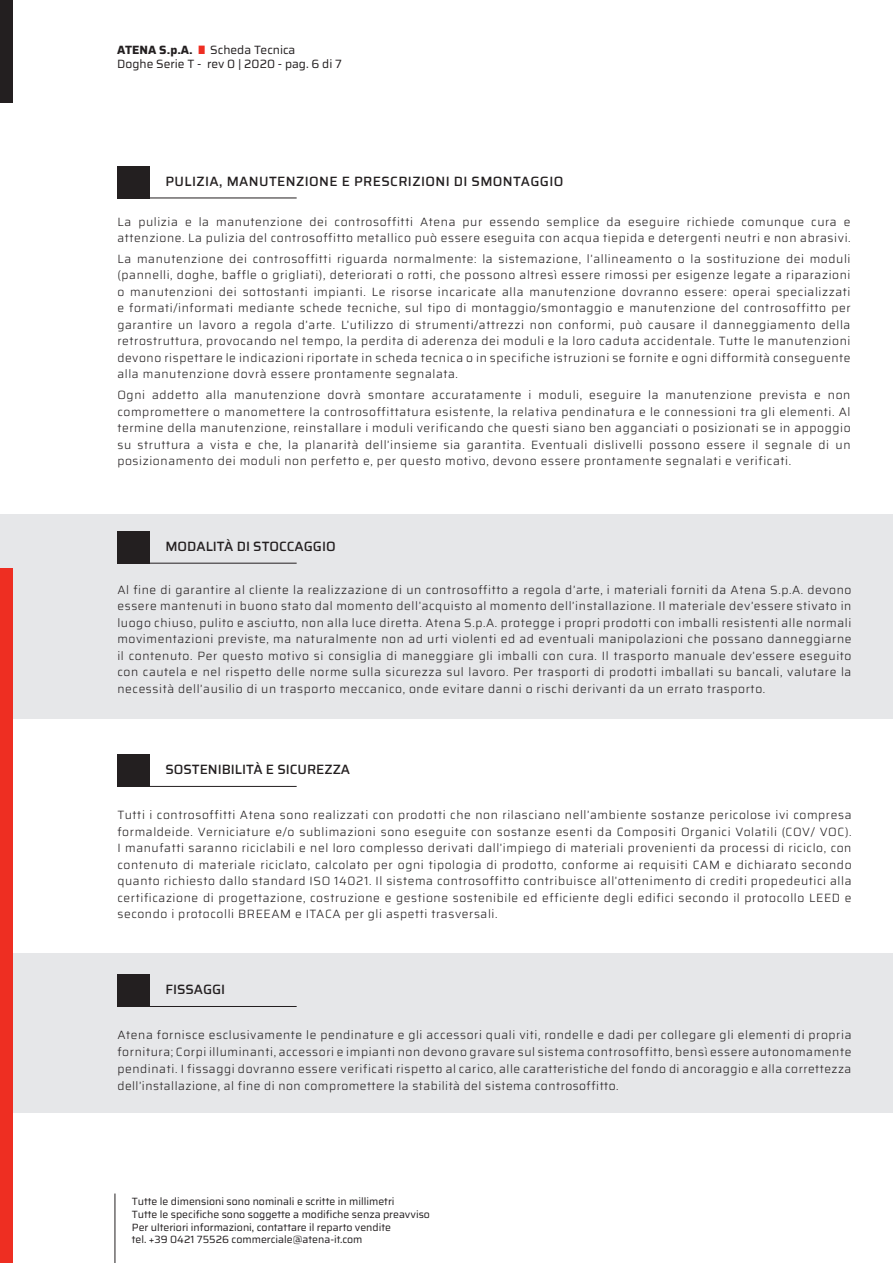
<style>
.page{position:relative;width:893px;height:1263px;background:#fff}
.page>*{position:absolute;margin:0;border:0;box-sizing:border-box;transform-origin:0 0}
.t1{font:500 13.5px "Saira";color:#231f20}
.t2{font:500 13.5px "Saira";letter-spacing:.03em;color:#231f20}
.t3{font:300 12px/16.5px "Saira";letter-spacing:.05em;color:#231f20;text-align:justify}
.t4{font:12px "Saira";color:#231f20}
.t5{font:10.5px "Saira";color:#231f20}
.s1{font-weight:700}
.s2{color:#ee2e22}
</style>
<div class="page">
<div style="left:0;top:514px;width:893px;height:204px;background:#e6e7e9"></div>
<div style="left:0;top:953px;width:893px;height:159px;background:#e6e7e9"></div>
<div style="left:117px;top:754px;width:33px;height:33px;background:#231f20"></div>
<hr style="left:130px;top:786px;width:167px;height:1px;background:#231f20">
<div style="left:117px;top:166px;width:33px;height:32px;background:#231f20"></div>
<hr style="left:130px;top:198px;width:167px;height:1px;background:#231f20">
<div style="left:117px;top:531px;width:33px;height:32px;background:#231f20"></div>
<hr style="left:130px;top:563px;width:167px;height:1px;background:#231f20">
<div style="left:117px;top:974px;width:33px;height:33px;background:#231f20"></div>
<hr style="left:130px;top:1006px;width:167px;height:1px;background:#231f20">
<hr style="left:115px;top:1193px;width:1px;height:70px;background:#231f20">
<div style="left:0;top:0;width:12px;height:102px;background:#231f20"></div>
<div style="left:0;top:568px;width:12px;height:695px;background:#ee2e22"></div>
<p class="t4" style="left:117px;top:40px;width:180px"><span class="s1">ATENA S.p.A.</span> <span class="s2">|</span> Scheda Tecnica</p>
<p class="t4" style="left:117px;top:55px;width:226px">Doghe Serie T - rev 0 | 2020 - pag. 6 di 7</p>
<p class="t4" style="left:119px;top:40px;width:180px"><span class="s1">ATENA S.p.A.</span> <span class="s2">|</span> Scheda Tecnica</p>
<p class="t4" style="left:119px;top:55px;width:293px">Metal Baffle Sliding Baffle - rev 0 | 2019 - pag. 8 di 9</p>
<p class="t2" style="left:165px;top:171px;width:400px">PULIZIA, MANUTENZIONE E PRESCRIZIONI DI SMONTAGGIO</p>
<p class="t3" style="left:117px;top:213px;width:735px">La pulizia e la manutenzione dei controsoffitti Atena pur essendo semplice da eseguire richiede comunque cura e attenzione. La pulizia del controsoffitto metallico può essere eseguita con acqua tiepida e detergenti neutri e non abrasivi.</p>
<p class="t3" style="left:117px;top:250px;width:735px">La manutenzione dei controsoffitti riguarda normalmente: la sistemazione, l’allineamento o la sostituzione dei moduli (pannelli, doghe, baffle o grigliati), deteriorati o rotti, che possono altresì essere rimossi per esigenze legate a riparazioni o manutenzioni dei sottostanti impianti. Le risorse incaricate alla manutenzione dovranno essere: operai specializzati e formati/informati mediante schede tecniche, sul tipo di montaggio/smontaggio e manutenzione del controsoffitto per garantire un lavoro a regola d’arte. L’utilizzo di strumenti/attrezzi non conformi, può causare il danneggiamento della retrostruttura, provocando nel tempo, la perdita di aderenza dei moduli e la loro caduta accidentale. Tutte le manutenzioni devono rispettare le indicazioni riportate in scheda tecnica o in specifiche istruzioni se fornite e ogni difformità conseguente alla manutenzione dovrà essere prontamente segnalata.</p>
<p class="t3" style="left:117px;top:386px;width:735px">Ogni addetto alla manutenzione dovrà smontare accuratamente i moduli, eseguire la manutenzione prevista e non compromettere o manomettere la controsoffittatura esistente, la relativa pendinatura e le connessioni tra gli elementi. Al termine della manutenzione, reinstallare i moduli verificando che questi siano ben agganciati o posizionati se in appoggio su struttura a vista e che, la planarità dell’insieme sia garantita. Eventuali dislivelli possono essere il segnale di un posizionamento dei moduli non perfetto e, per questo motivo, devono essere prontamente segnalati e verificati.</p>
<p class="t1" style="left:165px;top:536px;width:172px">MODALITÀ DI STOCCAGGIO</p>
<p class="t3" style="left:117px;top:581px;width:736px">Al fine di garantire al cliente la realizzazione di un controsoffitto a regola d’arte, i materiali forniti da Atena S.p.A. devono essere mantenuti in buono stato dal momento dell’acquisto al momento dell’installazione. Il materiale dev’essere stivato in luogo chiuso, pulito e asciutto, non alla luce diretta. Atena S.p.A. protegge i propri prodotti con imballi resistenti alle normali movimentazioni previste, ma naturalmente non ad urti violenti ed ad eventuali manipolazioni che possano danneggiarne il contenuto. Per questo motivo si consiglia di maneggiare gli imballi con cura. Il trasporto manuale dev’essere eseguito con cautela e nel rispetto delle norme sulla sicurezza sul lavoro. Per trasporti di prodotti imballati su bancali, valutare la necessità dell’ausilio di un trasporto meccanico, onde evitare danni o rischi derivanti da un errato trasporto.</p>
<p class="t1" style="left:165px;top:759px;width:186px">SOSTENIBILITÀ E SICUREZZA</p>
<p class="t3" style="left:117px;top:806px;width:736px">Tutti i controsoffitti Atena sono realizzati con prodotti che non rilasciano nell’ambiente sostanze pericolose ivi compresa formaldeide. Verniciature e/o sublimazioni sono eseguite con sostanze esenti da Compositi Organici Volatili (COV/ VOC).<br>I manufatti saranno riciclabili e nel loro complesso derivati dall’impiego di materiali provenienti da processi di riciclo, con contenuto di materiale riciclato, calcolato per ogni tipologia di prodotto, conforme ai requisiti CAM e dichiarato secondo quanto richiesto dallo standard ISO 14021. Il sistema controsoffitto contribuisce all’ottenimento di crediti propedeutici alla certificazione di progettazione, costruzione e gestione sostenibile ed efficiente degli edifici secondo il protocollo LEED e secondo i protocolli BREEAM e ITACA per gli aspetti trasversali.</p>
<p class="t1" style="left:165px;top:979px;width:61px">FISSAGGI</p>
<p class="t3" style="left:117px;top:1026px;width:736px;line-height:17px">Atena fornisce esclusivamente le pendinature e gli accessori quali viti, rondelle e dadi per collegare gli elementi di propria fornitura; Corpi illuminanti, accessori e impianti non devono gravare sul sistema controsoffitto, bensì essere autonomamente pendinati. I fissaggi dovranno essere verificati rispetto al carico, alle caratteristiche del fondo di ancoraggio e alla correttezza dell’installazione, al fine di non compromettere la stabilità del sistema controsoffitto.</p>
<p class="t5" style="left:124px;top:1194px;width:264px">Tutte le dimensioni sono nominali e scritte in mill metri</p>
<p class="t5" style="left:124px;top:1206px;width:300px">Tutte le specifiche sono sog ette a modifiche senza preavviso</p>
<p class="t5" style="left:124px;top:1219px;width:261px">Per ulteriori informazioni, contattare il reparto vendite</p>
<p class="t5" style="left:124px;top:1232px;width:232px">tel. +39 0421 75 26 commerciale@atena-it.com</p>
<p class="t5" style="left:132px;top:1194px;width:264px">Tutte le dimensioni sono nominali e scritte in millimetri</p>
<p class="t5" style="left:132px;top:1206px;width:300px">Tutte le specifiche sono soggette a modifiche senza preavviso</p>
<p class="t5" style="left:132px;top:1219px;width:261px">Per ulteriori informazioni, contattare il reparto vendite</p>
<p class="t5" style="left:132px;top:1232px;width:232px">tel. +39 0421 75526 commerciale@atena-it.com</p>
</div>
